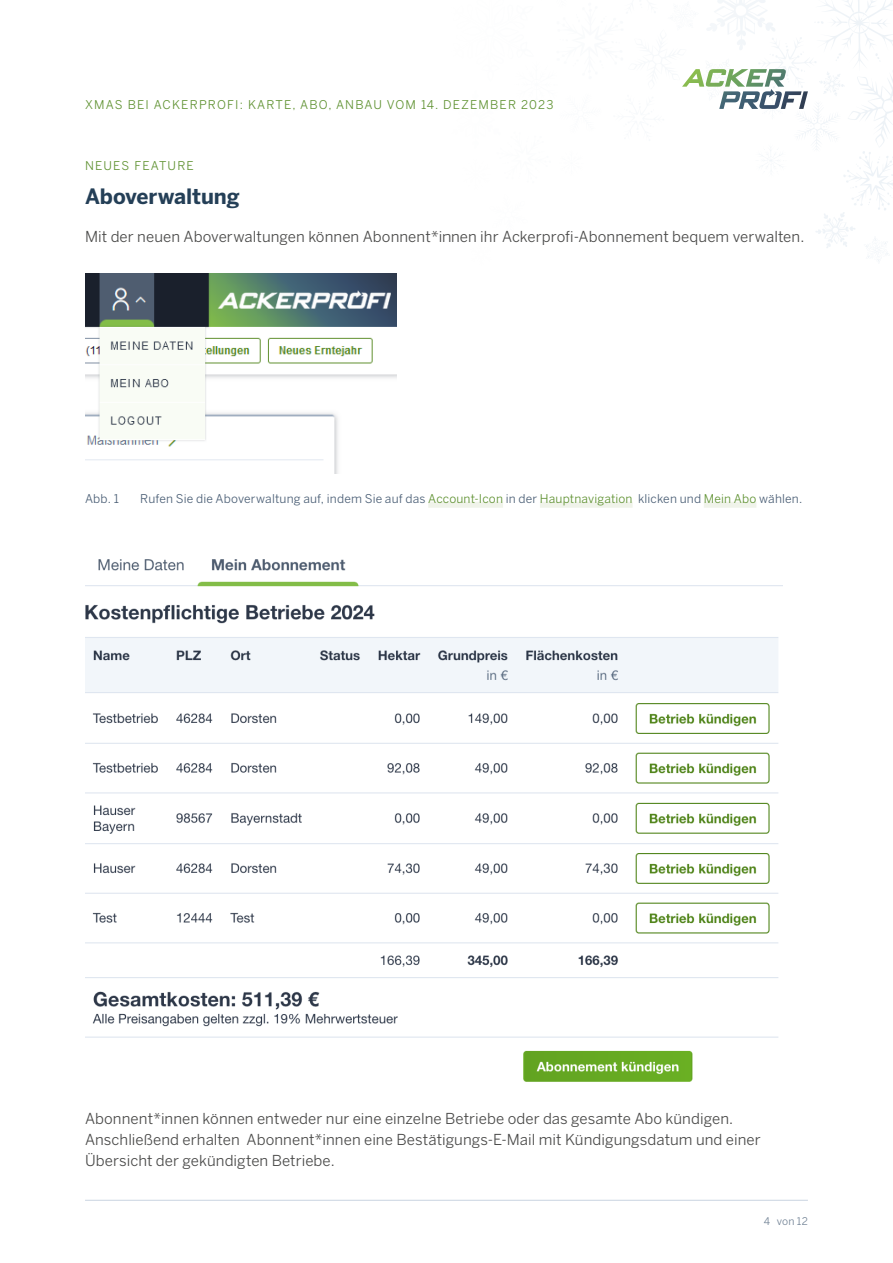
<style>
.page{position:relative;width:893px;height:1263px;background:#fff}
.page>*{position:absolute;margin:0;border:0;box-sizing:border-box;transform-origin:0 0}
.H1{font:700 21px "Benton Sans";letter-spacing:-.005em;color:#243f57}
.Body{font:15px/21px "Benton Sans";letter-spacing:.005em;color:#4a4a49}
.Body_to_Pic{font:15px "Benton Sans";letter-spacing:.005em;color:#4a4a49}
.t1{font:12px "Benton Sans";letter-spacing:.015em;color:#4a5e75}
.Eyebrow___8pt{font:12px "Benton Sans";letter-spacing:.1em;color:#5e9130}
.t2{font:10.5px "Benton Sans";color:#708194}
.s1{color:#5e9130}
</style>
<div class="page">
<div style="left:428px;top:502px;width:75px;height:6px;background:#f0f3ea"></div>
<div style="left:540px;top:502px;width:93px;height:6px;background:#f0f3ea"></div>
<div style="left:704px;top:502px;width:52px;height:6px;background:#f0f3ea"></div>
<img style="left:85px;top:274px;width:311px;height:200px">
<img style="left:85px;top:559px;width:697px;height:522px">
<hr style="left:85px;top:1200px;width:723px;height:1px;background:#cad4e1">
<svg style="left:682px;top:0;width:211px;height:261px"></svg>
<p class="Eyebrow___8pt" style="left:85px;top:97px;width:19px">Xmas</p>
<p class="Eyebrow___8pt" style="left:128px;top:97px;width:8px">bei</p>
<p class="Eyebrow___8pt" style="left:154px;top:97px;width:19px">Ackerprofi</p>
<p class="Eyebrow___8pt" style="left:240px;top:97px;width:27px">: Karte</p>
<p class="Eyebrow___8pt" style="left:293px;top:97px;width:63px">, Abo, Anbau</p>
<p class="Eyebrow___8pt" style="left:387px;top:97px;width:67px">VOM 14. dezember</p>
<p class="Eyebrow___8pt" style="left:521px;top:97px;width:34px">2023</p>
<p class="Eyebrow___8pt" style="left:85px;top:159px;width:110px">NEUES FEATURE</p>
<p class="H1" style="left:85px;top:184px;width:156px">Aboverwaltung</p>
<p class="Body_to_Pic" style="left:85px;top:228px;width:721px">Mit der neuen Aboverwaltungen können Abonnent*innen ihr Ackerprofi-Abonnement bequem verwalten.</p>
<p class="t1" style="left:85px;top:492px;width:35px">Abb. 1</p>
<p class="t1" style="left:140px;top:492px;width:663px">Rufen Sie die Aboverwaltung auf, indem Sie auf das <span class="s1">Account-Icon</span> in der <span class="s1">Hauptnavigation</span> klicken und <span class="s1">Mein Abo</span> wählen.</p>
<p class="Body" style="left:85px;top:1107px;width:677px">Abonnent*innen können entweder nur eine einzelne Betriebe oder das gesamte Abo kündigen.<br>Anschließend erhalten Abonnent*innen eine Bestätigungs-E-Mail mit Kündigungsdatum und einer<br>Übersicht der gekündigten Betriebe.</p>
<p class="t2" style="left:764px;top:1215px;width:46px">4 von 12</p>
</div>
